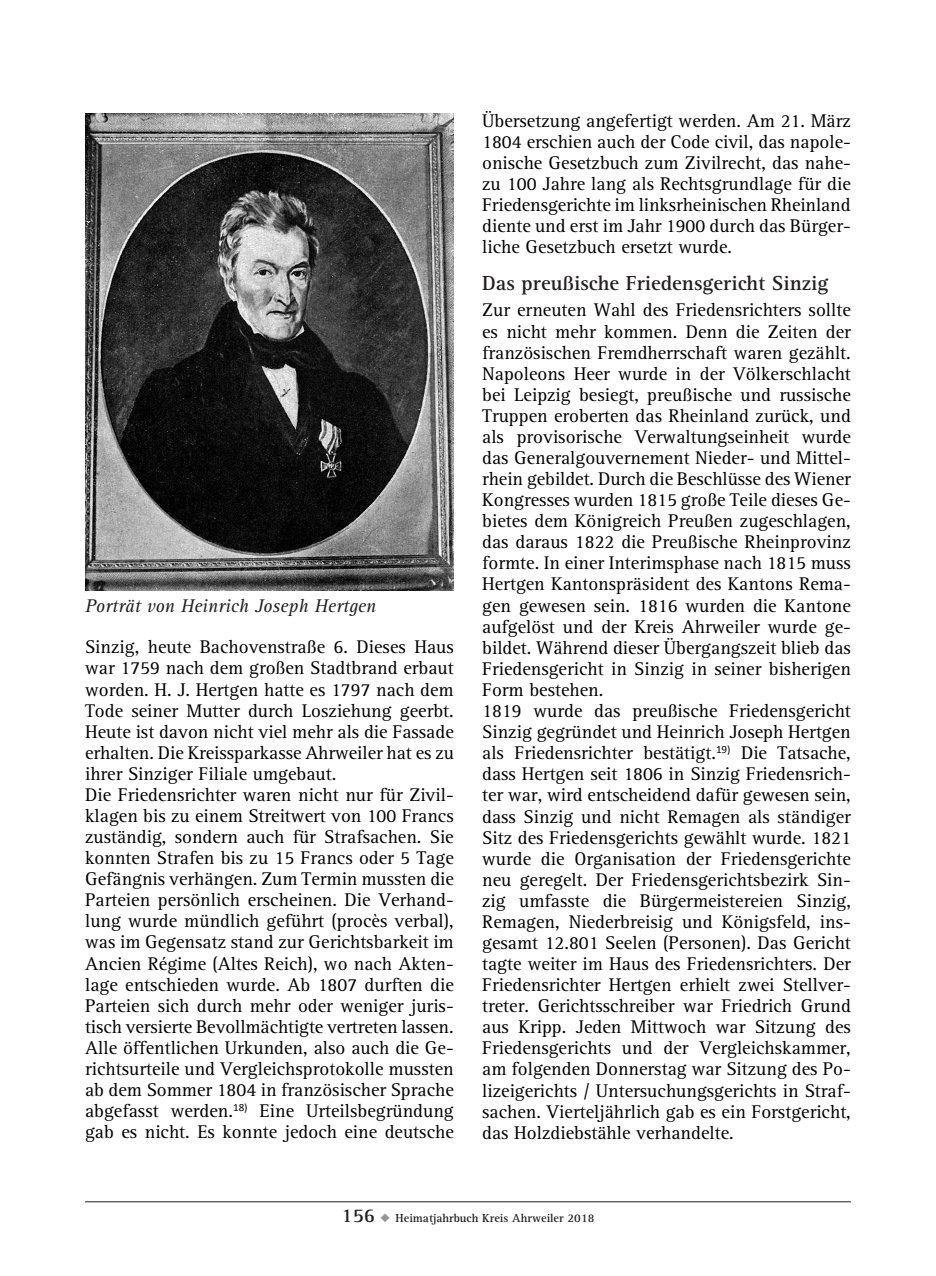
<style>
.page{position:relative;width:936px;height:1276px;background:#fff}
.page>*{position:absolute;margin:0;border:0;box-sizing:border-box;transform-origin:0 0}
.t1{font:700 21px "AT Rotis Serif";color:#231f20}
.t2{font:19px/21px "AT Rotis Serif";color:#000}
.t3{font:italic 19px "AT Rotis Serif";color:#231f20}
.t4{font:700 12px "AT Rotis Serif";color:#231f20}
.s1{font-size:20px}
.s2{color:#939598}
</style>
<div class="page">
<hr style="left:85px;top:1201px;width:765px;height:1px;background:#231f20">
<img style="left:85px;top:113px;width:369px;height:478px">
<p class="t3" style="left:85px;top:595px;width:292px">Porträt von Heinrich Joseph Hertgen</p>
<p class="t2" style="left:85px;top:637px;width:370px">Sinzig, heute Bachovenstraße 6. Dieses Haus war 1759 nach dem großen Stadtbrand erbaut worden. H. J. Hertgen hatte es 1797 nach dem Tode seiner Mutter durch Losziehung geerbt.<br>Heute ist davon nicht viel mehr als die Fassade erhalten. Die Kreissparkasse Ahrweiler hat es zu ihrer Sinziger Filiale umgebaut.<br>Die Friedensrichter waren nicht nur für Zivil&shy;klagen bis zu einem Streitwert von 100 Francs zuständig, sondern auch für Strafsachen. Sie konnten Strafen bis zu 15 Francs oder 5 Tage Gefängnis verhängen. Zum Termin mussten die Parteien persönlich erscheinen. Die Verhand&shy;lung wurde mündlich geführt (procès verbal), was im Gegensatz stand zur Gerichtsbarkeit im Ancien Régime (Altes Reich), wo nach Akten&shy;lage entschieden wurde. Ab 1807 durften die Parteien sich durch mehr oder weniger juris&shy;tisch versierte Bevollmächtigte vertreten lassen.<br>Alle öffentlichen Urkunden, also auch die Ge&shy;richtsurteile und Vergleichsprotokolle mussten ab dem Sommer 1804 in französischer Sprache abgefasst werden.<sup>18)</sup> Eine Urteilsbegründung gab es nicht. Es konnte jedoch eine deutsche</p>
<p class="t2" style="left:482px;top:110px;width:370px;text-align:justify">Übersetzung angefertigt werden. Am 21. März 1804 erschien auch der Code civil, das napole&shy;onische Gesetzbuch zum Zivilrecht, das nahe&shy;zu 100 Jahre lang als Rechtsgrundlage für die Friedensgerichte im linksrheinischen Rheinland diente und erst im Jahr 1900 durch das Bürger&shy;liche Gesetzbuch ersetzt wurde.</p>
<p class="t1" style="left:482px;top:270px;width:348px">Das preußische Friedensgericht Sinzig</p>
<p class="t2" style="left:482px;top:300px;width:370px">Zur erneuten Wahl des Friedensrichters sollte es nicht mehr kommen. Denn die Zeiten der französischen Fremdherrschaft waren gezählt.<br>Napoleons Heer wurde in der Völkerschlacht bei Leipzig besiegt, preußische und russische Truppen eroberten das Rheinland zurück, und als provisorische Verwaltungseinheit wurde das Generalgouvernement Nieder- und Mittel&shy;rhein gebildet. Durch die Beschlüsse des Wiener Kongresses wurden 1815 große Teile dieses Ge&shy;bietes dem Königreich Preußen zugeschlagen, das daraus 1822 die Preußische Rheinprovinz formte. In einer Interimsphase nach 1815 muss Hertgen Kantonspräsident des Kantons Rema&shy;gen gewesen sein. 1816 wurden die Kantone aufgelöst und der Kreis Ahrweiler wurde ge&shy;bildet. Während dieser Übergangszeit blieb das Friedensgericht in Sinzig in seiner bisherigen Form bestehen.<br>1819 wurde das preußische Friedensgericht Sinzig gegründet und Heinrich Joseph Hertgen als Friedensrichter bestätigt.<sup>19)</sup> Die Tatsache, dass Hertgen seit 1806 in Sinzig Friedensrich&shy;ter war, wird entscheidend dafür gewesen sein, dass Sinzig und nicht Remagen als ständiger Sitz des Friedensgerichts gewählt wurde. 1821 wurde die Organisation der Friedensgerichte neu geregelt. Der Friedensgerichtsbezirk Sin&shy;zig umfasste die Bürgermeistereien Sinzig, Remagen, Niederbreisig und Königsfeld, ins&shy;gesamt 12.801 Seelen (Personen). Das Gericht tagte weiter im Haus des Friedensrichters. Der Friedensrichter Hertgen erhielt zwei Stellver&shy;treter. Gerichtsschreiber war Friedrich Grund aus Kripp. Jeden Mittwoch war Sitzung des Friedensgerichts und der Vergleichskammer, am folgenden Donnerstag war Sitzung des Po&shy;lizeigerichts / Untersuchungsgerichts in Straf&shy;sachen. Vierteljährlich gab es ein Forstgericht, das Holzdiebstähle verhandelte.</p>
<p class="t4" style="left:341px;top:1210px;width:254px"><span class="s1">156</span> <span class="s2">◆</span> Heimatjahrbuch Kreis Ahrweiler 2018</p>
</div>
